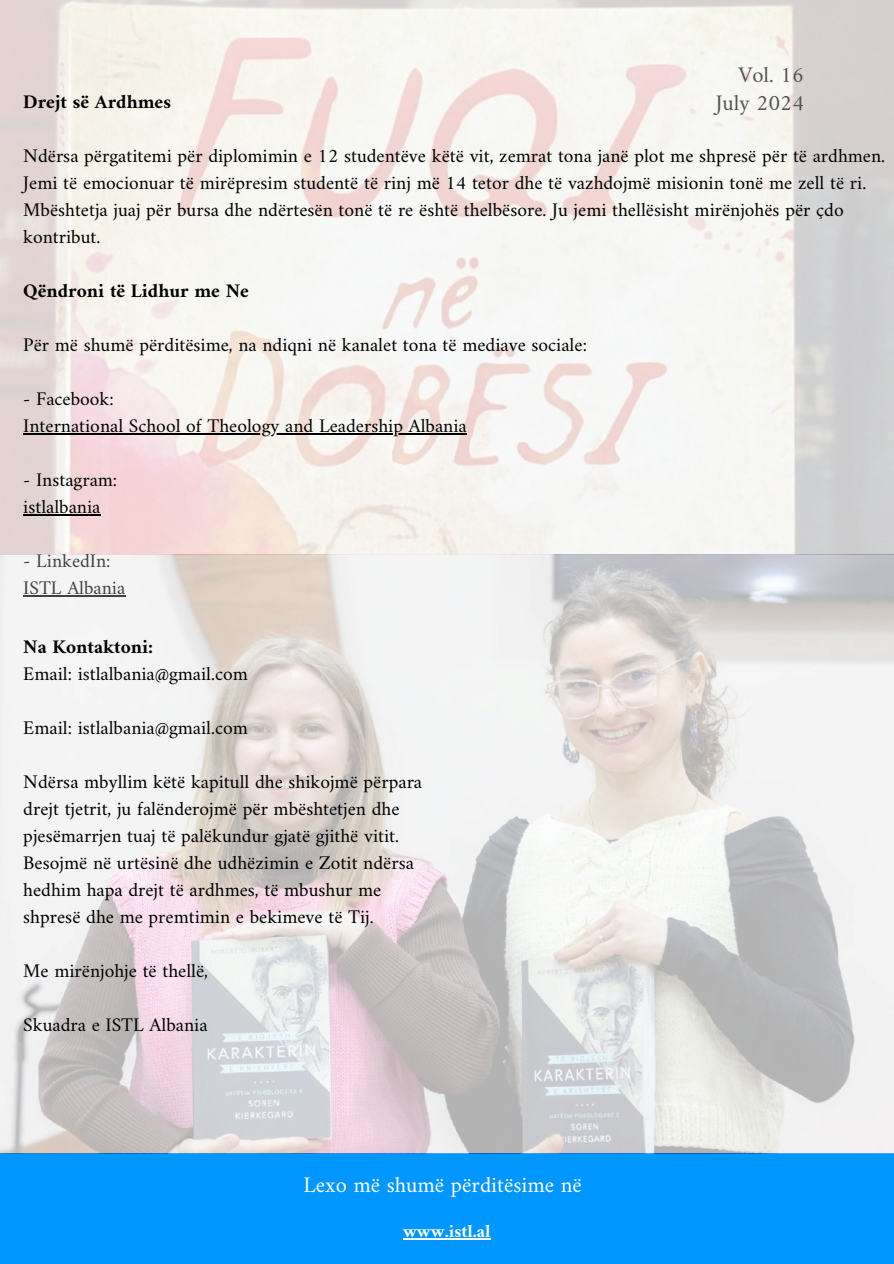
<style>
.page{position:relative;width:894px;height:1264px;background:#fff}
.page>*{position:absolute;margin:0;border:0;box-sizing:border-box;transform-origin:0 0}
.t1{font:22.5px "Amiri";color:#fff}
.t2{font:22.5px "Amiri";color:#545454}
.t3{font:19.5px/27px "Amiri";color:#000}
.t4{font:700 19.5px "Amiri";color:#000}
.t5{font:700 18px "Amiri";color:#fff}
</style>
<div class="page">
<div style="left:0;top:1153px;width:893px;height:110px;background:#0096ff"></div>
<img style="left:0;top:0;width:893px;height:1153px">
<hr style="left:23px;top:433px;width:443px;height:1px;background:#000">
<hr style="left:23px;top:514px;width:77px;height:1px;background:#000">
<hr style="left:23px;top:595px;width:102px;height:1px;background:#000">
<hr style="left:403px;top:1238px;width:87px;height:1px;background:#fff">
<p class="t2" style="left:738px;top:61px;width:67px">Vol. 16</p>
<p class="t2" style="left:715px;top:89px;width:90px">July 2024</p>
<p class="t4" style="left:23px;top:90px;width:149px">Drejt së Ardhmes</p>
<p class="t3" style="left:23px;top:142px;width:863px">Ndërsa përgatitemi për diplomimin e 12 studentëve këtë vit, zemrat tona janë plot me shpresë për të ardhmen.<br>Jemi të emocionuar të mirëpresim studentë të rinj më 14 tetor dhe të vazhdojmë misionin tonë me zell të ri.<br>Mbështetja juaj për bursa dhe ndërtesën tonë të re është thelbësore. Ju jemi thellësisht mirënjohës për çdo kontribut.</p>
<p class="t4" style="left:23px;top:279px;width:227px">Qëndroni të Lidhur me Ne</p>
<p class="t3" style="left:23px;top:331px;width:565px">Për më shumë përditësime, na ndiqni në kanalet tona të mediave sociale:</p>
<p class="t3" style="left:23px;top:385px;width:445px">- Facebook:<br>International School of Theology and Leadership Albania</p>
<p class="t3" style="left:23px;top:466px;width:95px">- Instagram: istlalbania</p>
<p class="t3" style="left:23px;top:547px;width:103px">- LinkedIn:<br>ISTL Albania</p>
<p class="t4" style="left:23px;top:634px;width:131px">Na Kontaktoni:</p>
<p class="t3" style="left:23px;top:659px;width:226px">Email: istlalbania@gmail.com</p>
<p class="t3" style="left:23px;top:713px;width:226px">Email: istlalbania@gmail.com</p>
<p class="t3" style="left:23px;top:767px;width:400px">Ndërsa mbyllim këtë kapitull dhe shikojmë përpara drejt tjetrit, ju falënderojmë për mbështetjen dhe pjesëmarrjen tuaj të palëkundur gjatë gjithë vitit.<br>Besojmë në urtësinë dhe udhëzimin e Zotit ndërsa hedhim hapa drejt të ardhmes, të mbushur me shpresë dhe me premtimin e bekimeve të Tij.</p>
<p class="t3" style="left:23px;top:956px;width:186px">Me mirënjohje të thellë,</p>
<p class="t3" style="left:23px;top:1010px;width:186px">Skuadra e ISTL Albania</p>
<p class="t1" style="left:303px;top:1171px;width:280px">Lexo më shumë përditësime në</p>
<p class="t5" style="left:403px;top:1220px;width:89px">www.istl.al</p>
</div>
